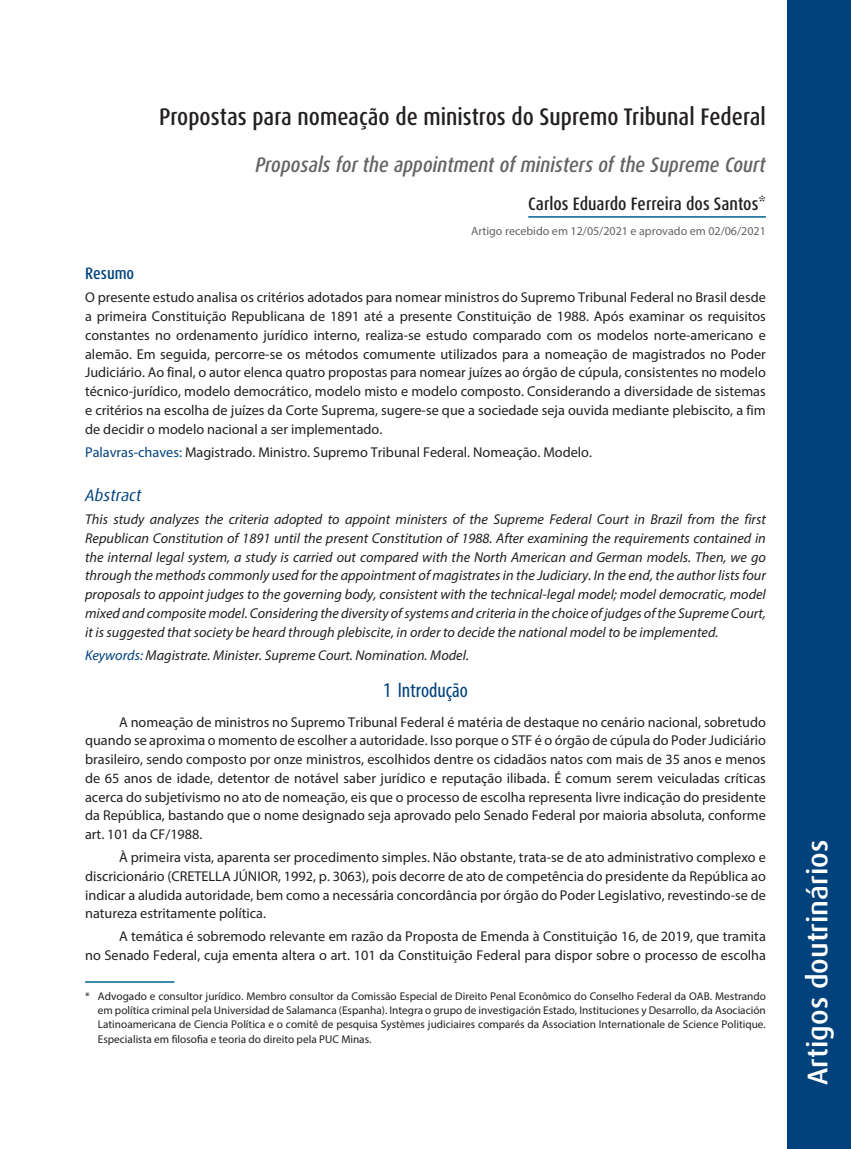
<style>
.page{position:relative;width:851px;height:1149px;background:#fff}
.page>*{position:absolute;margin:0;border:0;box-sizing:border-box;transform-origin:0 0}
.t1{font:500 28.5px "Dax Pro";color:#fff}
._00_-_TÍTULO{font:500 condensed 24px "Dax Pro";color:#231f20}
._00_-_Título_em_ingl{font:italic 500 condensed 21px "Dax Pro";color:#636366}
._02_-_SUBTÍTULO{font:condensed 21px "Myriad Pro";color:#01427c}
._01_-_AUTOR{font:500 condensed 18px "Dax Pro";color:#231f20}
._00_-_Resumo_abstrac{font:italic 16.5px "Dax Pro";color:#01427c}
._00_-_Resumo_abstrac-2{font:500 condensed 16.5px "Dax Pro";color:#01427c}
._03_-_TEXTO{font:14.25px/18.8px "Myriad Pro";color:#231f20;text-align:justify}
._03_-_TEXTO_RESUMO{font:14.25px/18.8px "Myriad Pro";color:#231f20;text-align:justify}
._03_-_TEXTO_RESUMO-2{font:italic 14.25px/18.8px "Myriad Pro";color:#231f20;text-align:justify}
._03_1_-_Artigo_Receb{font:12px "Myriad Pro";color:#636366}
._08_-_NOTA_fio_acima{font:11.25px/14.2px "Myriad Pro";color:#231f20;text-align:justify}
.s1{color:#01427c}
</style>
<div class="page">
<div style="left:787px;top:0;width:63px;height:1148px;background:#01427c"></div>
<hr style="left:528px;top:216px;width:237px;height:1px;background:#006494">
<hr style="left:85px;top:980px;width:89px;height:2px;background:#006494">
<p class="_00_-_TÍTULO" style="left:159px;top:101px;width:608px">Propostas para nomeação de ministros do Supremo Tribunal Federal</p>
<p class="_00_-_Título_em_ingl" style="left:255px;top:151px;width:512px">Proposals for the appointment of ministers of the Supreme Court</p>
<p class="_01_-_AUTOR" style="left:528px;top:192px;width:239px">Carlos Eduardo Ferreira dos Santos*</p>
<p class="_03_1_-_Artigo_Receb" style="left:471px;top:223px;width:296px">Artigo recebido em 12/05/2021 e aprovado em 02/06/2021</p>
<p class="_00_-_Resumo_abstrac-2" style="left:85px;top:263px;width:51px">Resumo</p>
<p class="_03_-_TEXTO_RESUMO" style="left:85px;top:288px;width:682px">O presente estudo analisa os critérios adotados para nomear ministros do Supremo Tribunal Federal no Brasil desde a primeira Constituição Republicana de 1891 até a presente Constituição de 1988. Após examinar os requisitos constantes no ordenamento jurídico interno, realiza-se estudo comparado com os modelos norte-americano e alemão. Em seguida, percorre-se os métodos comumente utilizados para a nomeação de magistrados no Poder Judiciário. Ao final, o autor elenca quatro propostas para nomear juízes ao órgão de cúpula, consistentes no modelo técnico-jurídico, modelo democrático, modelo misto e modelo composto. Considerando a diversidade de sistemas e critérios na escolha de juízes da Corte Suprema, sugere-se que a sociedade seja ouvida mediante plebiscito, a fim de decidir o modelo nacional a ser implementado.</p>
<p class="_03_-_TEXTO_RESUMO" style="left:85px;top:442px;width:508px"><span class="s1">Palavras-chaves:</span> Magistrado. Ministro. Supremo Tribunal Federal. Nomeação. Modelo.</p>
<p class="_00_-_Resumo_abstrac" style="left:85px;top:484px;width:58px">Abstract</p>
<p class="_03_-_TEXTO_RESUMO-2" style="left:85px;top:509px;width:682px">This study analyzes the criteria adopted to appoint ministers of the Supreme Federal Court in Brazil from the first Republican Constitution of 1891 until the present Constitution of 1988. After examining the requirements contained in the internal legal system, a study is carried out compared with the North American and German models. Then, we go through the methods commonly used for the appointment of magistrates in the Judiciary. In the end, the author lists four proposals to appoint judges to the governing body, consistent with the technical-legal model; model democratic, model mixed and composite model. Considering the diversity of systems and criteria in the choice of judges of the Supreme Court, it is suggested that society be heard through plebiscite, in order to decide the national model to be implemented.</p>
<p class="_03_-_TEXTO_RESUMO-2" style="left:85px;top:645px;width:385px"><span class="s1">Keywords:</span> Magistrate. Minister. Supreme Court. Nomination. Model.</p>
<p class="_02_-_SUBTÍTULO" style="left:383px;top:677px;width:86px">1 Introdução</p>
<p class="_03_-_TEXTO" style="left:85px;top:712px;width:682px;text-indent:34px">A nomeação de ministros no Supremo Tribunal Federal é matéria de destaque no cenário nacional, sobretudo quando se aproxima o momento de escolher a autoridade. Isso porque o STF é o órgão de cúpula do Poder Judiciário brasileiro, sendo composto por onze ministros, escolhidos dentre os cidadãos natos com mais de 35 anos e menos de 65 anos de idade, detentor de notável saber jurídico e reputação ilibada. É comum serem veiculadas críticas acerca do subjetivismo no ato de nomeação, eis que o processo de escolha representa livre indicação do presidente da República, bastando que o nome designado seja aprovado pelo Senado Federal por maioria absoluta, conforme art. 101 da CF/1988.</p>
<p class="_03_-_TEXTO" style="left:85px;top:847px;width:682px;text-indent:34px">À primeira vista, aparenta ser procedimento simples. Não obstante, trata-se de ato administrativo complexo e discricionário (CRETELLA JÚNIOR, 1992, p. 3063), pois decorre de ato de competência do presidente da República ao indicar a aludida autoridade, bem como a necessária concordância por órgão do Poder Legislativo, revestindo-se de natureza estritamente política.</p>
<p class="_03_-_TEXTO" style="left:85px;top:926px;width:682px;text-align:right">A temática é sobremodo relevante em razão da Proposta de Emenda à Constituição 16, de 2019, que tramita<br>no Senado Federal, cuja ementa altera o art. 101 da Constituição Federal para dispor sobre o processo de escolha</p>
<p class="_08_-_NOTA_fio_acima" style="left:98px;top:988px;width:669px;text-indent:-13px">* Advogado e consultor jurídico. Membro consultor da Comissão Especial de Direito Penal Econômico do Conselho Federal da OAB. Mestrando em política criminal pela Universidad de Salamanca (Espanha). Integra o grupo de investigación Estado, Instituciones y Desarrollo, da Asociación Latinoamericana de Ciencia Política e o comitê de pesquisa Systèmes judiciaires comparés da Association Internationale de Science Politique.<br>Especialista em filosofia e teoria do direito pela PUC Minas.</p>
<h1 class="t1" style="left:799px;top:1084px;width:247px;rotate:-90deg">Artigos doutrinários</h1>
</div>
